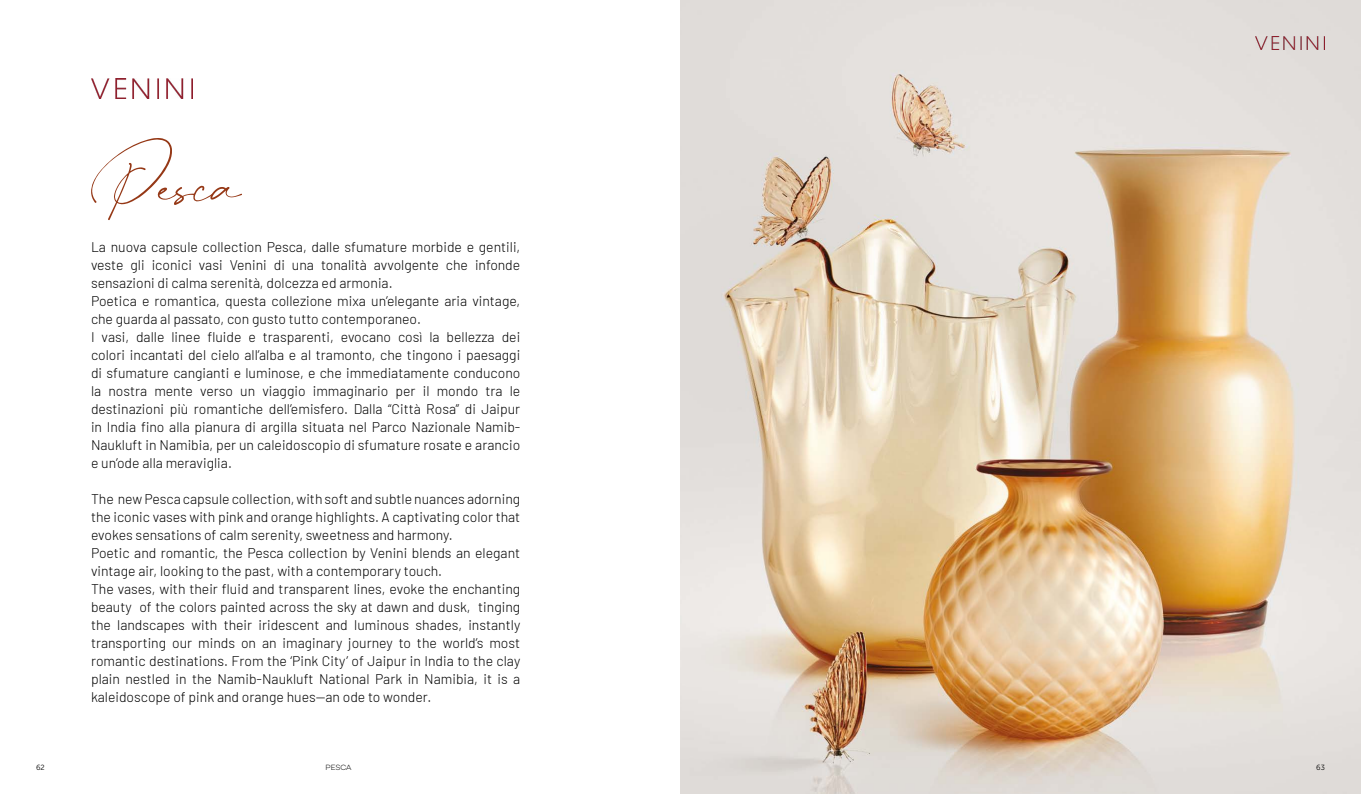
<style>
.page{position:relative;width:1361px;height:794px;background:#fff}
.page>*{position:absolute;margin:0;border:0;box-sizing:border-box;transform-origin:0 0}
.t1{font:72px "Dontheus";color:#953816}
.t2{font:300 14px/18px "Barlow";color:#000}
.t3{font:300 7.5px "Mercenary";color:#000}
.t4{font:7.5px "Museo Sans 300";color:#000}
</style>
<div class="page">
<img style="left:91px;top:78px;width:102px;height:20px">
<img style="left:680px;top:0;width:681px;height:794px">
<img style="left:1255px;top:36px;width:70px;height:14px">
<h1 class="t1" style="left:91px;top:133px;width:151px">Pesca</h1>
<p class="t2" style="left:91px;top:237px;width:431px">La nuova capsule collection Pesca, dalle sfumature morbide e gentili, veste gli iconici vasi Venini di una tonalità avvolgente che infonde sensazioni di calma serenità, dolcezza ed armonia.<br>Poetica e romantica, questa collezione mixa un’elegante aria vintage, che guarda al passato, con gusto tutto contemporaneo.<br>I vasi, dalle linee fluide e trasparenti, evocano così la bellezza dei colori incantati del cielo all’alba e al tramonto, che tingono i paesaggi di sfumature cangianti e luminose, e che immediatamente conducono la nostra mente verso un viaggio immaginario per il mondo tra le destinazioni più romantiche dell’emisfero. Dalla “Città Rosa” di Jaipur in India fino alla pianura di argilla situata nel Parco Nazionale Namib-Naukluft in Namibia, per un caleidoscopio di sfumature rosate e arancio e un’ode alla meraviglia.</p>
<p class="t2" style="left:91px;top:489px;width:431px">The new Pesca capsule collection, with soft and subtle nuances adorning the iconic vases with pink and orange highlights. A captivating color that evokes sensations of calm serenity, sweetness and harmony.<br>Poetic and romantic, the Pesca collection by Venini blends an elegant vintage air, looking to the past, with a contemporary touch.<br>The vases, with their fluid and transparent lines, evoke the enchanting beauty of the colors painted across the sky at dawn and dusk, tinging the landscapes with their iridescent and luminous shades, instantly transporting our minds on an imaginary journey to the world’s most romantic destinations. From the ‘Pink City’ of Jaipur in India to the clay plain nestled in the Namib-Naukluft National Park in Namibia, it is a kaleidoscope of pink and orange hues—an ode to wonder.</p>
<p class="t4" style="left:36px;top:763px;width:10px">62</p>
<p class="t3" style="left:325px;top:763px;width:28px">PESCA</p>
<p class="t4" style="left:1316px;top:763px;width:10px">63</p>
</div>
